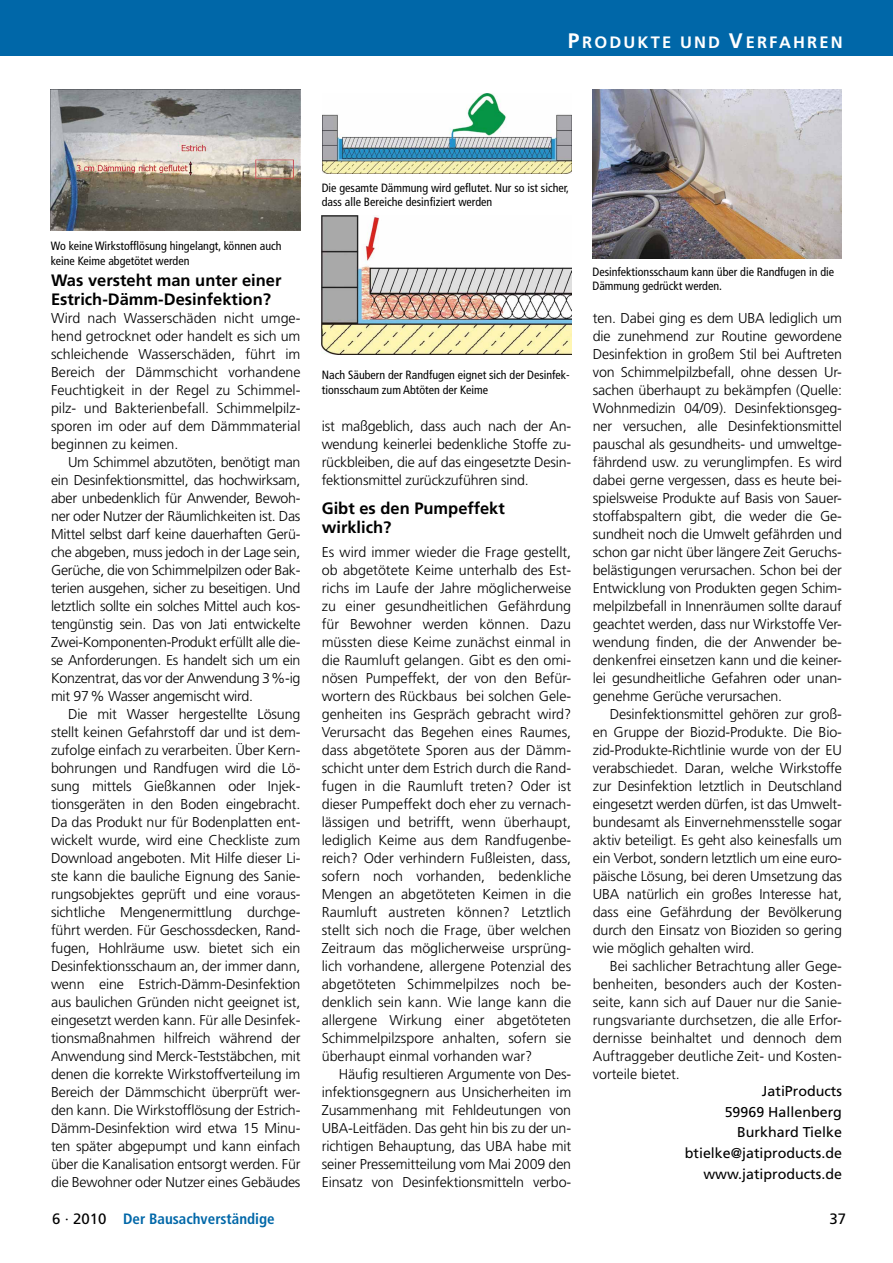
<style>
.page{position:relative;width:893px;height:1263px;background:#fff}
.page>*{position:absolute;margin:0;border:0;box-sizing:border-box;transform-origin:0 0}
._05_beitrag_überschr{font:700 16.5px/19.8px "Frutiger LT Std";color:#000}
.t1{font:700 16.5px "Frutiger LT Std";letter-spacing:.13em;color:#fff}
.t2{font:700 condensed 15px "Frutiger LT Std";color:#0067a8}
.t3{font:15px "Frutiger LT Std";color:#000}
._08_Absatz_m__Einzug{font:300 14.25px/18px "Frutiger LT Std";letter-spacing:-.01em;color:#000;text-align:justify}
._08_Absatz_o__Einzug{font:300 14.25px/18px "Frutiger LT Std";color:#000;text-align:justify}
._10_Bildtext_linksbü{font:14.25px "Frutiger LT Std";color:#000}
._10_Bildtext_linksbü-2{font:condensed 12px/14.4px "Frutiger LT Std";color:#000}
.s1{font-size:21px}
.s2{font-weight:400;font-stretch:normal;color:#000}
</style>
<div class="page">
<div style="left:0;top:0;width:893px;height:55px;background:#0067a8"></div>
<img style="left:322px;top:215px;width:249px;height:139px">
<img style="left:51px;top:89px;width:249px;height:142px">
<img style="left:322px;top:94px;width:250px;height:80px">
<img style="left:592px;top:89px;width:250px;height:170px">
<p class="t1" style="left:568px;top:33px;width:276px"><span class="s1">P</span>RODUKTE UND <span class="s1">V</span>ERFAHREN</p>
<p class="_10_Bildtext_linksbü-2" style="left:51px;top:239px;width:232px">Wo keine Wirkstofflösung hingelangt, können auch keine Keime abgetötet werden</p>
<p class="_05_beitrag_überschr" style="left:51px;top:270px;width:232px">Was versteht man unter einer<br>Estrich-Dämm-Desinfektion?</p>
<p class="_08_Absatz_o__Einzug" style="left:51px;top:310px;width:251px">Wird nach Wasserschäden nicht umge&shy;hend getrocknet oder handelt es sich um schleichende Wasserschäden, führt im Bereich der Dämmschicht vorhandene Feuchtigkeit in der Regel zu Schimmel&shy;pilz- und Bakterienbefall. Schimmelpilz&shy;sporen im oder auf dem Dämmmaterial beginnen zu keimen.</p>
<p class="_08_Absatz_m__Einzug" style="left:51px;top:454px;width:251px;text-indent:17px">Um Schimmel abzutöten, benötigt man ein Desinfektionsmittel, das hochwirksam, aber unbedenklich für Anwender, Bewoh&shy;ner oder Nutzer der Räumlichkeiten ist. Das Mittel selbst darf keine dauerhaften Gerü&shy;che abgeben, muss jedoch in der Lage sein, Gerüche, die von Schimmelpilzen oder Bak&shy;terien ausgehen, sicher zu beseitigen. Und letztlich sollte ein solches Mittel auch kos&shy;tengünstig sein. Das von Jati entwickelte Zwei-Komponenten-Produkt erfüllt alle die&shy;se Anforderungen. Es handelt sich um ein Konzentrat, das vor der Anwendung 3%-ig mit 97% Wasser angemischt wird.</p>
<p class="_08_Absatz_m__Einzug" style="left:51px;top:706px;width:251px;text-indent:17px">Die mit Wasser hergestellte Lösung stellt keinen Gefahrstoff dar und ist dem&shy;zufolge einfach zu verarbeiten. Über Kern&shy;bohrungen und Randfugen wird die Lö&shy;sung mittels Gießkannen oder Injek&shy;tionsgeräten in den Boden eingebracht.<br>Da das Produkt nur für Bodenplatten ent&shy;wickelt wurde, wird eine Checkliste zum Download angeboten. Mit Hilfe dieser Li&shy;ste kann die bauliche Eignung des Sanie&shy;rungsobjektes geprüft und eine voraus&shy;sichtliche Mengenermittlung durchge&shy;führt werden. Für Geschossdecken, Rand&shy;fugen, Hohlräume usw. bietet sich ein Desinfektionsschaum an, der immer dann, wenn eine Estrich-Dämm-Desinfektion aus baulichen Gründen nicht geeignet ist, eingesetzt werden kann. Für alle Desinfek&shy;tionsmaßnahmen hilfreich während der Anwendung sind Merck-Teststäbchen, mit denen die korrekte Wirkstoffverteilung im Bereich der Dämmschicht überprüft wer&shy;den kann. Die Wirkstofflösung der Estrich-Dämm-Desinfektion wird etwa 15 Minu&shy;ten später abgepumpt und kann einfach über die Kanalisation entsorgt werden. Für die Bewohner oder Nutzer eines Gebäudes</p>
<p class="_10_Bildtext_linksbü-2" style="left:322px;top:180px;width:249px">Die gesamte Dämmung wird geflutet. Nur so ist sicher, dass alle Bereiche desinfiziert werden</p>
<p class="_10_Bildtext_linksbü-2" style="left:322px;top:368px;width:249px">Nach Säubern der Randfugen eignet sich der Desinfek&shy;tionsschaum zum Abtöten der Keime</p>
<p class="_08_Absatz_m__Einzug" style="left:322px;top:418px;width:251px">ist maßgeblich, dass auch nach der An&shy;wendung keinerlei bedenkliche Stoffe zu&shy;rückbleiben, die auf das eingesetzte Desin&shy;fektionsmittel zurückzuführen sind.</p>
<p class="_05_beitrag_überschr" style="left:322px;top:498px;width:185px">Gibt es den Pumpeffekt wirklich?</p>
<p class="_08_Absatz_o__Einzug" style="left:322px;top:544px;width:251px">Es wird immer wieder die Frage gestellt, ob abgetötete Keime unterhalb des Est&shy;richs im Laufe der Jahre möglicherweise zu einer gesundheitlichen Gefährdung für Bewohner werden können. Dazu müssten diese Keime zunächst einmal in die Raumluft gelangen. Gibt es den omi&shy;nösen Pumpeffekt, der von den Befür&shy;wortern des Rückbaus bei solchen Gele&shy;genheiten ins Gespräch gebracht wird?<br>Verursacht das Begehen eines Raumes, dass abgetötete Sporen aus der Dämm&shy;schicht unter dem Estrich durch die Rand&shy;fugen in die Raumluft treten? Oder ist dieser Pumpeffekt doch eher zu vernach&shy;lässigen und betrifft, wenn überhaupt, lediglich Keime aus dem Randfugenbe&shy;reich? Oder verhindern Fußleisten, dass, sofern noch vorhanden, bedenkliche Mengen an abgetöteten Keimen in die Raumluft austreten können? Letztlich stellt sich noch die Frage, über welchen Zeitraum das möglicherweise ursprüng&shy;lich vorhandene, allergene Potenzial des abgetöteten Schimmelpilzes noch be&shy;denklich sein kann. Wie lange kann die allergene Wirkung einer abgetöteten Schimmelpilzspore anhalten, sofern sie überhaupt einmal vorhanden war?</p>
<p class="_08_Absatz_m__Einzug" style="left:322px;top:1066px;width:251px;text-indent:17px">Häufig resultieren Argumente von Des&shy;infektionsgegnern aus Unsicherheiten im Zusammenhang mit Fehldeutungen von UBA-Leitfäden. Das geht hin bis zu der un&shy;richtigen Behauptung, das UBA habe mit seiner Pressemitteilung vom Mai 2009 den Einsatz von Desinfektionsmitteln verbo-</p>
<p class="_10_Bildtext_linksbü-2" style="left:592px;top:265px;width:243px">Desinfektionsschaum kann über die Randfugen in die<br>Dämmung gedrückt werden.</p>
<p class="_08_Absatz_m__Einzug" style="left:593px;top:310px;width:251px">ten. Dabei ging es dem UBA lediglich um die zunehmend zur Routine gewordene Desinfektion in großem Stil bei Auftreten von Schimmelpilzbefall, ohne dessen Ur&shy;sachen überhaupt zu bekämpfen (Quelle:<br>Wohnmedizin 04/09). Desinfektionsgeg&shy;ner versuchen, alle Desinfektionsmittel pauschal als gesundheits- und umweltge&shy;fährdend usw. zu verunglimpfen. Es wird dabei gerne vergessen, dass es heute bei&shy;spielsweise Produkte auf Basis von Sauer&shy;stoffabspaltern gibt, die weder die Ge&shy;sundheit noch die Umwelt gefährden und schon gar nicht über längere Zeit Geruchs&shy;belästigungen verursachen. Schon bei der Entwicklung von Produkten gegen Schim&shy;melpilzbefall in Innenräumen sollte darauf geachtet werden, dass nur Wirkstoffe Ver&shy;wendung finden, die der Anwender be&shy;denkenfrei einsetzen kann und die keiner&shy;lei gesundheitliche Gefahren oder unan&shy;genehme Gerüche verursachen.</p>
<p class="_08_Absatz_m__Einzug" style="left:593px;top:706px;width:251px;text-indent:17px">Desinfektionsmittel gehören zur groß&shy;en Gruppe der Biozid-Produkte. Die Bio&shy;zid-Produkte-Richtlinie wurde von der EU verabschiedet. Daran, welche Wirkstoffe zur Desinfektion letztlich in Deutschland eingesetzt werden dürfen, ist das Umwelt&shy;bundesamt als Einvernehmensstelle sogar aktiv beteiligt. Es geht also keinesfalls um ein Verbot, sondern letztlich um eine euro&shy;päische Lösung, bei deren Umsetzung das UBA natürlich ein großes Interesse hat, dass eine Gefährdung der Bevölkerung durch den Einsatz von Bioziden so gering wie möglich gehalten wird.</p>
<p class="_08_Absatz_m__Einzug" style="left:593px;top:958px;width:251px;text-indent:17px">Bei sachlicher Betrachtung aller Gege&shy;benheiten, besonders auch der Kosten&shy;seite, kann sich auf Dauer nur die Sanie&shy;rungsvariante durchsetzen, die alle Erfor&shy;dernisse beinhaltet und dennoch dem Auftraggeber deutliche Zeit- und Kosten&shy;vorteile bietet.</p>
<p class="_10_Bildtext_linksbü" style="left:762px;top:1082px;width:81px">JatiProducts</p>
<p class="_10_Bildtext_linksbü" style="left:725px;top:1103px;width:119px">59969 Hallenberg</p>
<p class="_10_Bildtext_linksbü" style="left:737px;top:1124px;width:106px">Burkhard Tielke</p>
<p class="_10_Bildtext_linksbü" style="left:685px;top:1145px;width:159px">btielke@jatiproducts.de</p>
<p class="_10_Bildtext_linksbü" style="left:703px;top:1165px;width:140px">www.jatiproducts.de</p>
<p class="t2" style="left:52px;top:1210px;width:224px"><span class="s2">6 · 2010</span> Der Bausachverständige</p>
<p class="t3" style="left:829px;top:1210px;width:18px">37</p>
</div>
